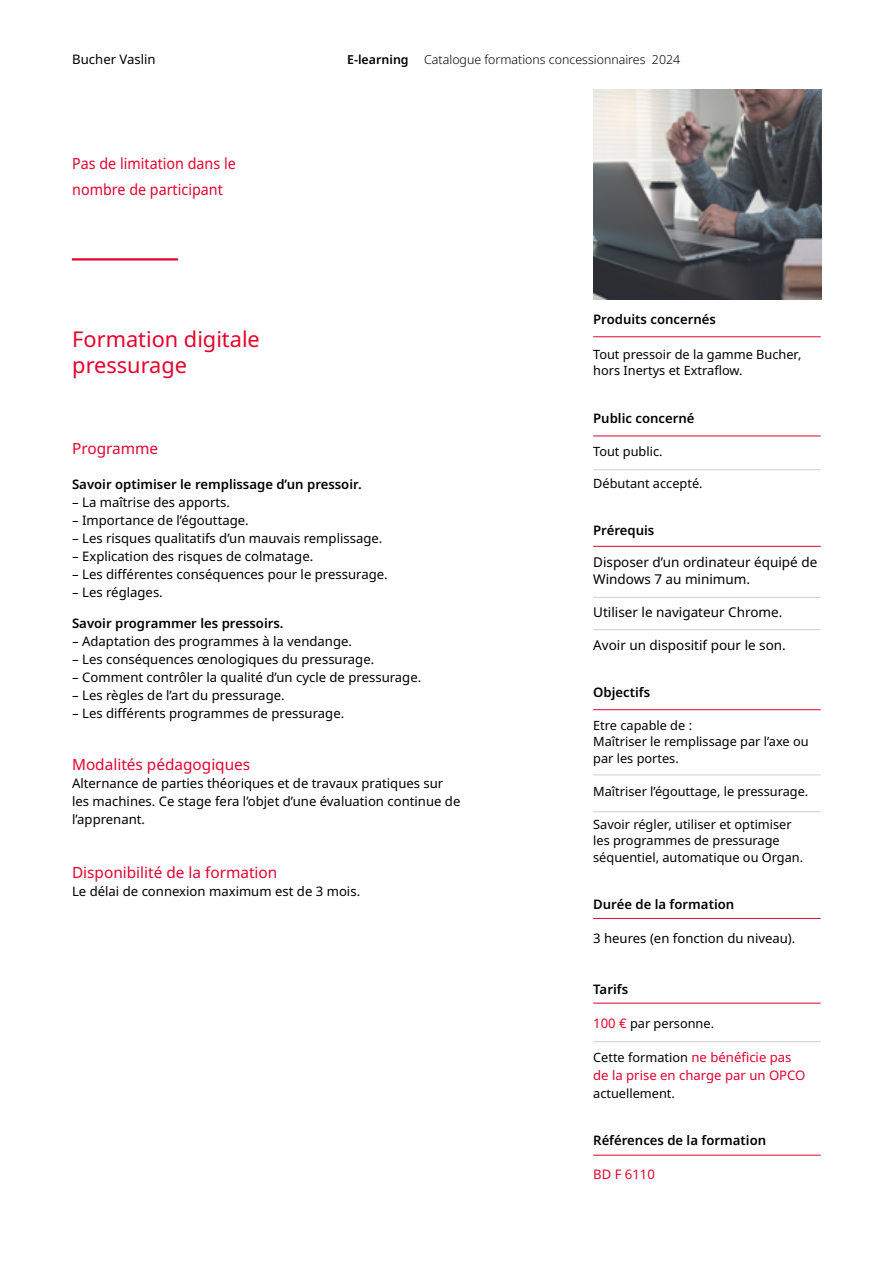
<style>
.page{position:relative;width:893px;height:1263px;background:#fff}
.page>*{position:absolute;margin:0;border:0;box-sizing:border-box;transform-origin:0 0}
.Titre_2{font:21.75px/26.1px "Noto Sans";color:#e4032e}
.Titre_3{font:15.3px "Noto Sans";color:#e4032e}
.Titre_3-2{font:15.3px/25.5px "Noto Sans";color:#e4032e;scale:.93 1}
.t1{font:13.5px/16.5px "Noto Sans";color:#000}
.t2{font:13.2px/18px "Noto Sans";color:#000}
.Titre_5{font:600 13.2px "Noto Sans";color:#000}
.t3{font:13.2px "Noto Sans";color:#e4032e}
.t4{font:12.75px/16.5px "Noto Sans";color:#000}
.t5{font:300 12.3px "Noto Sans";color:#000}
.t6{font:600 12.3px "Noto Sans";color:#000}
.s1{font-size:13.2px;color:#e4032e}
</style>
<div class="page">
<hr style="left:593px;top:336px;width:228px;height:1px;background:#e4032e">
<hr style="left:593px;top:546px;width:228px;height:1px;background:#e4032e">
<hr style="left:593px;top:709px;width:228px;height:1px;background:#e4032e">
<hr style="left:593px;top:1003px;width:228px;height:1px;background:#e4032e">
<hr style="left:593px;top:436px;width:228px;height:1px;background:#e4032e">
<hr style="left:593px;top:1041px;width:228px;height:1px;background:#d0d0d0">
<hr style="left:593px;top:918px;width:228px;height:1px;background:#e4032e">
<hr style="left:593px;top:774px;width:228px;height:1px;background:#d0d0d0">
<hr style="left:593px;top:1155px;width:228px;height:1px;background:#e4032e">
<hr style="left:593px;top:811px;width:228px;height:1px;background:#d0d0d0">
<hr style="left:593px;top:469px;width:228px;height:1px;background:#d0d0d0">
<hr style="left:593px;top:597px;width:228px;height:1px;background:#d0d0d0">
<hr style="left:593px;top:629px;width:228px;height:1px;background:#d0d0d0">
<hr style="left:72px;top:258px;width:106px;height:2px;background:#e4032e">
<img style="left:593px;top:89px;width:228px;height:211px">
<p class="t2" style="left:72px;top:50px;width:85px">Bucher Vaslin</p>
<p class="t6" style="left:347px;top:51px;width:63px">E-learning</p>
<p class="t5" style="left:424px;top:51px;width:257px">Catalogue formations concessionnaires 2024</p>
<p class="Titre_3-2" style="left:72px;top:151px;width:177px">Pas de limitation dans le nombre de participant</p>
<p class="Titre_2" style="left:72px;top:326px;width:189px">Formation digitale pressurage</p>
<p class="Titre_3" style="left:72px;top:438px;width:88px">Programme</p>
<p class="Titre_5" style="left:72px;top:475px;width:291px">Savoir optimiser le remplissage d’un pressoir.</p>
<p class="t2" style="left:72px;top:493px;width:159px">– La maîtrise des apports.</p>
<p class="t2" style="left:72px;top:511px;width:178px">– Importance de l’égouttage.</p>
<p class="t2" style="left:72px;top:529px;width:312px">– Les risques qualitatifs d’un mauvais remplissage.</p>
<p class="t2" style="left:72px;top:547px;width:243px">– Explication des risques de colmatage.</p>
<p class="t2" style="left:72px;top:565px;width:317px">– Les différentes conséquences pour le pressurage.</p>
<p class="t2" style="left:72px;top:583px;width:92px">– Les réglages.</p>
<p class="Titre_5" style="left:72px;top:614px;width:213px">Savoir programmer les pressoirs.</p>
<p class="t2" style="left:72px;top:633px;width:281px">– Adaptation des programmes à la vendange.</p>
<p class="t2" style="left:72px;top:651px;width:304px">– Les conséquences œnologiques du pressurage.</p>
<p class="t2" style="left:72px;top:669px;width:351px">– Comment contrôler la qualité d’un cycle de pressurage.</p>
<p class="t2" style="left:72px;top:687px;width:214px">– Les règles de l’art du pressurage.</p>
<p class="t2" style="left:72px;top:705px;width:274px">– Les différents programmes de pressurage.</p>
<p class="Titre_3" style="left:72px;top:753px;width:180px">Modalités pédagogiques</p>
<p class="t2" style="left:72px;top:774px;width:390px">Alternance de parties théoriques et de travaux pratiques sur les machines. Ce stage fera l’objet d’une évaluation continue de l’apprenant.</p>
<p class="Titre_3" style="left:72px;top:862px;width:207px">Disponibilité de la formation</p>
<p class="t2" style="left:72px;top:883px;width:290px">Le délai de connexion maximum est de 3 mois.</p>
<p class="Titre_5" style="left:593px;top:310px;width:124px">Produits concernés</p>
<p class="t4" style="left:593px;top:346px;width:210px">Tout pressoir de la gamme Bucher, hors Inertys et Extraflow.</p>
<p class="Titre_5" style="left:593px;top:409px;width:103px">Public concerné</p>
<p class="t4" style="left:593px;top:443px;width:71px">Tout public.</p>
<p class="t4" style="left:593px;top:475px;width:111px">Débutant accepté.</p>
<p class="Titre_5" style="left:593px;top:521px;width:63px">Prérequis</p>
<p class="t1" style="left:593px;top:555px;width:226px">Disposer d’un ordinateur équipé de<br>Windows 7 au minimum.</p>
<p class="t1" style="left:593px;top:604px;width:191px">Utiliser le navigateur Chrome.</p>
<p class="t1" style="left:593px;top:637px;width:194px">Avoir un dispositif pour le son.</p>
<p class="Titre_5" style="left:593px;top:683px;width:58px">Objectifs</p>
<p class="t4" style="left:593px;top:717px;width:100px">Etre capable de :</p>
<p class="t4" style="left:593px;top:733px;width:217px">Maîtriser le remplissage par l’axe ou par les portes.</p>
<p class="t4" style="left:593px;top:783px;width:217px">Maîtriser l’égouttage, le pressurage.</p>
<p class="t4" style="left:593px;top:816px;width:212px">Savoir régler, utiliser et optimiser les programmes de pressurage séquentiel, automatique ou Organ.</p>
<p class="Titre_5" style="left:593px;top:895px;width:143px">Durée de la formation</p>
<p class="t2" style="left:593px;top:929px;width:204px">3 heures (en fonction du niveau).</p>
<p class="Titre_5" style="left:593px;top:980px;width:36px">Tarifs</p>
<p class="t4" style="left:593px;top:1015px;width:122px"><span class="s1">100 €</span> par personne.</p>
<p class="t4" style="left:593px;top:1049px;width:200px">Cette formation <span class="s1">ne bénéficie pas</span></p>
<p class="t3" style="left:593px;top:1066px;width:214px">de la prise en charge par un OPCO</p>
<p class="t4" style="left:593px;top:1085px;width:83px">actuellement.</p>
<p class="Titre_5" style="left:593px;top:1131px;width:174px">Références de la formation</p>
<p class="t3" style="left:593px;top:1165px;width:63px">BD F 6110</p>
</div>
